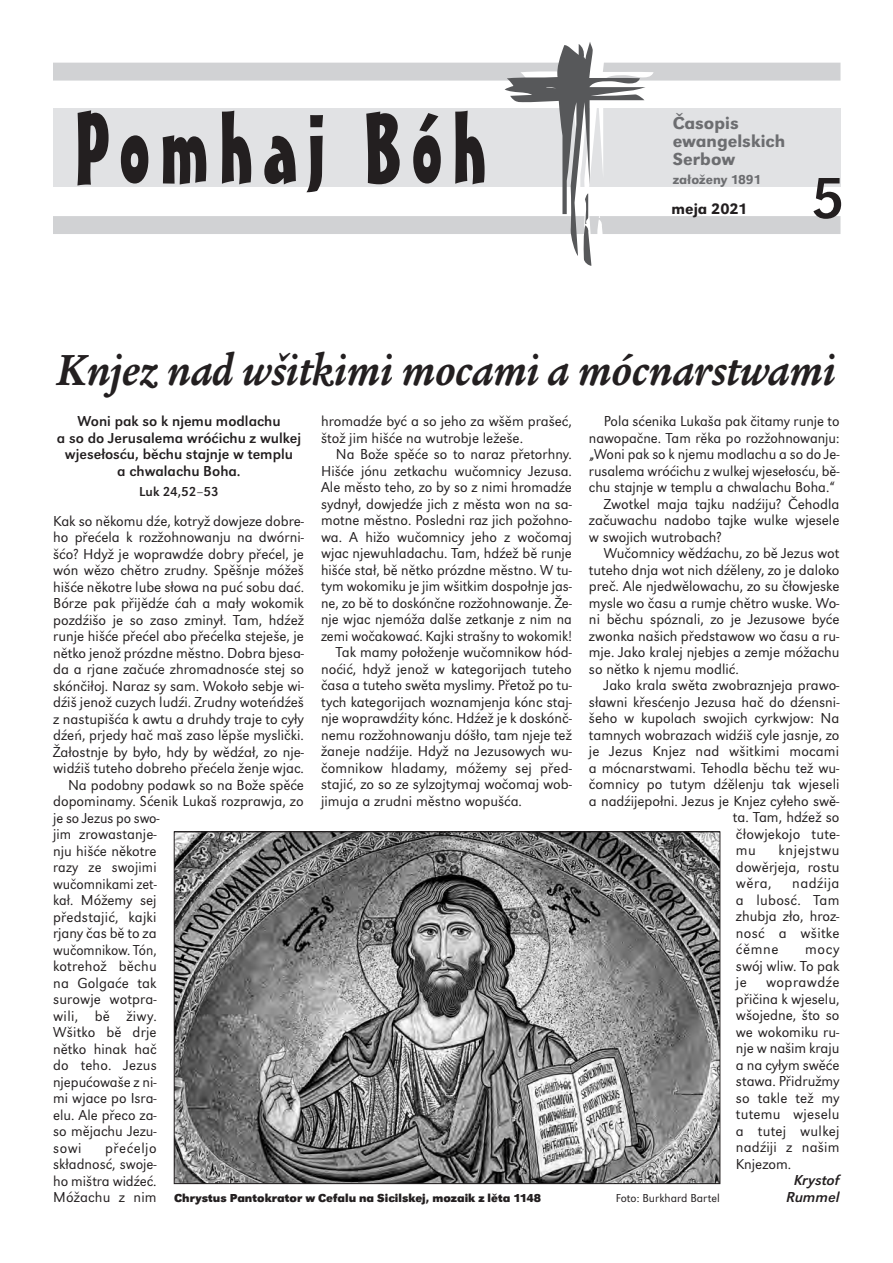
<style>
.page{position:relative;width:893px;height:1263px;background:#fff}
.page>*{position:absolute;margin:0;border:0;box-sizing:border-box;transform-origin:0 0}
.t1{font:60px "URW Grotesk TEE";color:#231f20}
.t2{font:italic 700 45px "Legacy Ser Itc TEE";color:#231f20;scale:.92 1}
.t3{font:500 18px/18px "URW Grotesk TEE";color:#6c6d70}
.t4{font:500 15.75px "URW Grotesk TEE";color:#231f20}
.t5{font:15px/16.5px "URW Grotesk TEE Ligh";color:#231f20;text-align:justify}
.t6{font:15px/16.5px "URW Grotesk TEE";color:#231f20;text-align:center}
.t7{font:15px "URW Grotesk TEE Ligh";color:#231f20;scale:.96 1}
.t8{font:15px "URW Grotesk TEE Ligh";color:#231f20;scale:.95 1}
.t9{font:italic 15px "URW Grotesk TEE";color:#231f20}
.t10{font:15px "URW Grotesk TEE Ligh";letter-spacing:.025em;color:#231f20}
.t11{font:500 13.5px "URW Grotesk TEE";color:#6c6d70}
.t12{font:13.5px "URW Grotesk TEE";color:#231f20}
.t13{font:700 12px "URW Grotesk TEE";color:#231f20}
.t14{font:12px "URW Grotesk TEE Ligh";color:#231f20}
</style>
<div class="page">
<div style="left:53px;top:216px;width:787px;height:18px;background:#d1d2d4"></div>
<div style="left:53px;top:108px;width:787px;height:79px;background:#e1e2e4"></div>
<div style="left:53px;top:63px;width:787px;height:18px;background:#d1d2d4"></div>
<svg style="left:505px;top:42px;width:154px;height:224px"></svg>
<svg style="left:77px;top:110px;width:32px;height:75px"></svg>
<svg style="left:121px;top:135px;width:27px;height:49px"></svg>
<svg style="left:163px;top:135px;width:43px;height:49px"></svg>
<svg style="left:222px;top:111px;width:29px;height:73px"></svg>
<svg style="left:264px;top:136px;width:32px;height:48px"></svg>
<svg style="left:306px;top:115px;width:17px;height:77px"></svg>
<svg style="left:366px;top:112px;width:34px;height:72px"></svg>
<svg style="left:413px;top:113px;width:28px;height:71px"></svg>
<svg style="left:455px;top:111px;width:30px;height:73px"></svg>
<img style="left:176px;top:833px;width:542px;height:349px">
<p class="t3" style="left:673px;top:114px;width:114px">Časopis ewangelskich<br>Serbow</p>
<p class="t11" style="left:673px;top:172px;width:90px">załoženy 1891</p>
<p class="t4" style="left:672px;top:199px;width:77px">meja 2021</p>
<h1 class="t1" style="left:811px;top:163px;width:35px">5</h1>
<h2 class="t2" style="left:57px;top:342px;width:848px">Knjez nad wšitkimi mocami a mócnarstwami</h2>
<p class="t6" style="left:57px;top:413px;width:246px">Woni pak so k njemu modlachu<br>a so do Jerusalema wróćichu z wulkej wjesełosću, běchu stajnje w templu<br>a chwalachu Boha.</p>
<p class="t12" style="left:139px;top:484px;width:81px">Luk 24,52–53</p>
<p class="t5" style="left:53px;top:512px;width:252px">Kak so někomu dźe, kotryž dowjeze dobre-</p>
<p class="t5" style="left:53px;top:529px;width:252px">ho přećela k rozžohnowanju na dwórni-</p>
<p class="t5" style="left:53px;top:545px;width:252px">šćo? Hdyž je woprawdźe dobry přećel, je</p>
<p class="t5" style="left:53px;top:562px;width:252px">wón wězo chětro zrudny. Spěšnje móžeš</p>
<p class="t5" style="left:53px;top:578px;width:252px">hišće někotre lube słowa na puć sobu dać.</p>
<p class="t5" style="left:53px;top:595px;width:252px">Bórze pak přijědźe ćah a mały wokomik</p>
<p class="t5" style="left:53px;top:611px;width:252px">pozdźišo je so zaso zminył. Tam, hdźež</p>
<p class="t5" style="left:53px;top:628px;width:252px">runje hišće přećel abo přećelka steješe, je</p>
<p class="t5" style="left:53px;top:644px;width:252px">nětko jenož prózdne městno. Dobra bjesa-</p>
<p class="t5" style="left:53px;top:661px;width:252px">da a rjane začuće zhromadnosće stej so</p>
<p class="t5" style="left:53px;top:677px;width:252px">skónčiłoj. Naraz sy sam. Wokoło sebje wi-</p>
<p class="t5" style="left:53px;top:694px;width:252px">dźiš jenož cuzych ludźi. Zrudny woteńdźeš</p>
<p class="t5" style="left:53px;top:710px;width:252px">z nastupišća k awtu a druhdy traje to cyły</p>
<p class="t5" style="left:53px;top:727px;width:252px">dźeń, prjedy hač maš zaso lěpše myslički.</p>
<p class="t5" style="left:53px;top:743px;width:252px">Žałostnje by było, hdy by wědźał, zo nje-</p>
<p class="t5" style="left:53px;top:760px;width:252px">widźiš tuteho dobreho přećela ženje wjac.</p>
<p class="t5" style="left:68px;top:776px;width:237px">Na podobny podawk so na Bože spěće</p>
<p class="t5" style="left:53px;top:793px;width:252px">dopominamy. Sćenik Lukaš rozprawja, zo</p>
<p class="t5" style="left:53px;top:809px;width:108px">je so Jezus po swo-</p>
<p class="t5" style="left:53px;top:826px;width:105px">jim zrowastanje-</p>
<p class="t5" style="left:53px;top:842px;width:105px">nju hišće někotre</p>
<p class="t7" style="left:53px;top:859px;width:109px">razy ze swojimi</p>
<p class="t7" style="left:53px;top:875px;width:109px">wučomnikami zet-</p>
<p class="t7" style="left:53px;top:892px;width:109px">kał. Móžemy sej</p>
<p class="t5" style="left:53px;top:908px;width:105px">předstajić, kajki</p>
<p class="t5" style="left:53px;top:925px;width:105px">rjany čas bě to za</p>
<p class="t8" style="left:53px;top:941px;width:110px">wučomnikow. Tón,</p>
<p class="t5" style="left:53px;top:958px;width:105px">kotrehož běchu</p>
<p class="t5" style="left:53px;top:974px;width:105px">na Golgaće tak</p>
<p class="t5" style="left:53px;top:991px;width:105px">surowje wotpra-</p>
<p class="t10" style="left:53px;top:1007px;width:105px">wili, bě žiwy.</p>
<p class="t5" style="left:53px;top:1024px;width:105px">Wšitko bě drje</p>
<p class="t5" style="left:53px;top:1040px;width:105px">nětko hinak hač</p>
<p class="t5" style="left:53px;top:1057px;width:105px">do teho. Jezus</p>
<p class="t5" style="left:53px;top:1073px;width:105px">njepućowaše z ni-</p>
<p class="t5" style="left:53px;top:1090px;width:105px">mi wjace po Isra-</p>
<p class="t5" style="left:53px;top:1106px;width:105px">elu. Ale přeco za-</p>
<p class="t5" style="left:53px;top:1123px;width:105px">so mějachu Jezu-</p>
<p class="t5" style="left:53px;top:1139px;width:30px">sowi</p>
<p class="t5" style="left:604px;top:413px;width:237px">Pola sćenika Lukaša pak čitamy runje to</p>
<p class="t5" style="left:589px;top:429px;width:252px">nawopačne. Tam rěka po rozžohnowanju:</p>
<p class="t5" style="left:589px;top:446px;width:252px">„Woni pak so k njemu modlachu a so do Je-</p>
<p class="t5" style="left:589px;top:462px;width:252px">rusalema wróćichu z wulkej wjesełosću, bě-</p>
<p class="t5" style="left:589px;top:479px;width:248px">chu stajnje w templu a chwalachu Boha.“</p>
<p class="t5" style="left:604px;top:495px;width:237px">Zwotkel maja tajku nadźiju? Čehodla</p>
<p class="t5" style="left:589px;top:512px;width:252px">začuwachu nadobo tajke wulke wjesele</p>
<p class="t5" style="left:589px;top:528px;width:134px">w swojich wutrobach?</p>
<p class="t5" style="left:604px;top:545px;width:237px">Wučomnicy wědźachu, zo bě Jezus wot</p>
<p class="t5" style="left:589px;top:561px;width:252px">tuteho dnja wot nich dźěleny, zo je daloko</p>
<p class="t5" style="left:589px;top:578px;width:252px">preč. Ale njedwělowachu, zo su čłowjeske</p>
<p class="t5" style="left:589px;top:594px;width:252px">mysle wo času a rumje chětro wuske. Wo-</p>
<p class="t5" style="left:589px;top:611px;width:252px">ni běchu spóznali, zo je Jezusowe byće</p>
<p class="t5" style="left:589px;top:627px;width:252px">zwonka našich předstawow wo času a ru-</p>
<p class="t5" style="left:589px;top:644px;width:252px">mje. Jako kralej njebjes a zemje móžachu</p>
<p class="t5" style="left:589px;top:660px;width:151px">so nětko k njemu modlić.</p>
<p class="t5" style="left:604px;top:677px;width:237px">Jako krala swěta zwobraznjeja prawo-</p>
<p class="t5" style="left:589px;top:693px;width:252px">sławni křesćenjo Jezusa hač do dźensni-</p>
<p class="t5" style="left:589px;top:710px;width:252px">šeho w kupolach swojich cyrkwjow: Na</p>
<p class="t5" style="left:589px;top:726px;width:252px">tamnych wobrazach widźiš cyle jasnje, zo</p>
<p class="t5" style="left:589px;top:743px;width:252px">je Jezus Knjez nad wšitkimi mocami</p>
<p class="t5" style="left:589px;top:759px;width:252px">a mócnarstwami. Tehodla běchu tež wu-</p>
<p class="t5" style="left:589px;top:776px;width:252px">čomnicy po tutym dźělenju tak wjeseli</p>
<p class="t5" style="left:589px;top:792px;width:252px">a nadźijepołni. Jezus je Knjez cyłeho swě-</p>
<p class="t5" style="left:733px;top:809px;width:108px">ta. Tam, hdźež so</p>
<p class="t5" style="left:736px;top:825px;width:105px">čłowjekojo tute-</p>
<p class="t5" style="left:736px;top:842px;width:22px">mu</p>
<p class="t5" style="left:321px;top:413px;width:252px">hromadźe być a so jeho za wšěm prašeć, štož jim hišće na wutrobje ležeše.</p>
<p class="t5" style="left:336px;top:446px;width:237px">Na Bože spěće so to naraz přetorhny.</p>
<p class="t5" style="left:321px;top:462px;width:252px">Hišće jónu zetkachu wučomnicy Jezusa.</p>
<p class="t5" style="left:321px;top:479px;width:252px">Ale město teho, zo by so z nimi hromadźe</p>
<p class="t5" style="left:321px;top:495px;width:252px">sydnył, dowjedźe jich z města won na sa-</p>
<p class="t5" style="left:321px;top:512px;width:252px">motne městno. Posledni raz jich požohno-</p>
<p class="t5" style="left:321px;top:528px;width:252px">wa. A hižo wučomnicy jeho z wočomaj</p>
<p class="t5" style="left:321px;top:545px;width:252px">wjac njewuhladachu. Tam, hdźež bě runje</p>
<p class="t5" style="left:321px;top:561px;width:252px">hišće stał, bě nětko prózdne městno. W tu-</p>
<p class="t5" style="left:321px;top:578px;width:252px">tym wokomiku je jim wšitkim dospołnje jas-</p>
<p class="t5" style="left:321px;top:594px;width:252px">ne, zo bě to doskónčne rozžohnowanje. Že-</p>
<p class="t5" style="left:321px;top:611px;width:252px">nje wjac njemóža dalše zetkanje z nim na</p>
<p class="t5" style="left:321px;top:627px;width:252px">zemi wočakować. Kajki strašny to wokomik!</p>
<p class="t5" style="left:336px;top:644px;width:237px">Tak mamy połoženje wučomnikow hód-</p>
<p class="t5" style="left:321px;top:660px;width:252px">noćić, hdyž jenož w kategorijach tuteho</p>
<p class="t5" style="left:321px;top:677px;width:252px">časa a tuteho swěta myslimy. Přetož po tu-</p>
<p class="t5" style="left:321px;top:693px;width:252px">tych kategorijach woznamjenja kónc staj-</p>
<p class="t5" style="left:321px;top:710px;width:252px">nje woprawdźity kónc. Hdźež je k doskónč-</p>
<p class="t5" style="left:321px;top:726px;width:252px">nemu rozžohnowanju dóšło, tam njeje tež</p>
<p class="t5" style="left:321px;top:743px;width:252px">žaneje nadźije. Hdyž na Jezusowych wu-</p>
<p class="t5" style="left:321px;top:759px;width:252px">čomnikow hladamy, móžemy sej před-</p>
<p class="t5" style="left:321px;top:776px;width:252px">stajić, zo so ze sylzojtymaj wočomaj wob-</p>
<p class="t5" style="left:321px;top:792px;width:202px">jimuja a zrudni městno wopušća.</p>
<p class="t5" style="left:736px;top:842px;width:105px;text-indent:43px">knjejstwu dowěrjeja, rostu wěra,</p>
<p class="t5" style="left:736px;top:875px;width:105px;text-indent:56px">nadźija a lubosć. Tam zhubja zło, hroz&shy;nosć a wšitke ćěmne</p>
<p class="t5" style="left:736px;top:941px;width:105px;text-indent:69px">mocy swój wliw. To pak je</p>
<p class="t5" style="left:736px;top:974px;width:105px;text-indent:30px">woprawdźe přičina k wjeselu, wšojedne, što so we wokomiku ru&shy;nje w našim kraju a na cyłym swěće stawa. Přidružmy so takle tež my tutemu wjeselu a tutej wulkej nadźiji z našim Knjezom.</p>
<p class="t9" style="left:794px;top:1172px;width:47px">Krystof</p>
<p class="t5" style="left:53px;top:1139px;width:105px;text-indent:52px">přećeljo składnosć, swoje&shy;ho mištra widźeć.<br>Móžachu z nim</p>
<p class="t13" style="left:174px;top:1190px;width:368px">Chrystus Pantokrator w Cefalu na Sicilskej, mozaik z lěta 1148</p>
<p class="t14" style="left:616px;top:1191px;width:106px">Foto: Burkhard Bartel</p>
<p class="t9" style="left:786px;top:1188px;width:55px">Rummel</p>
</div>
